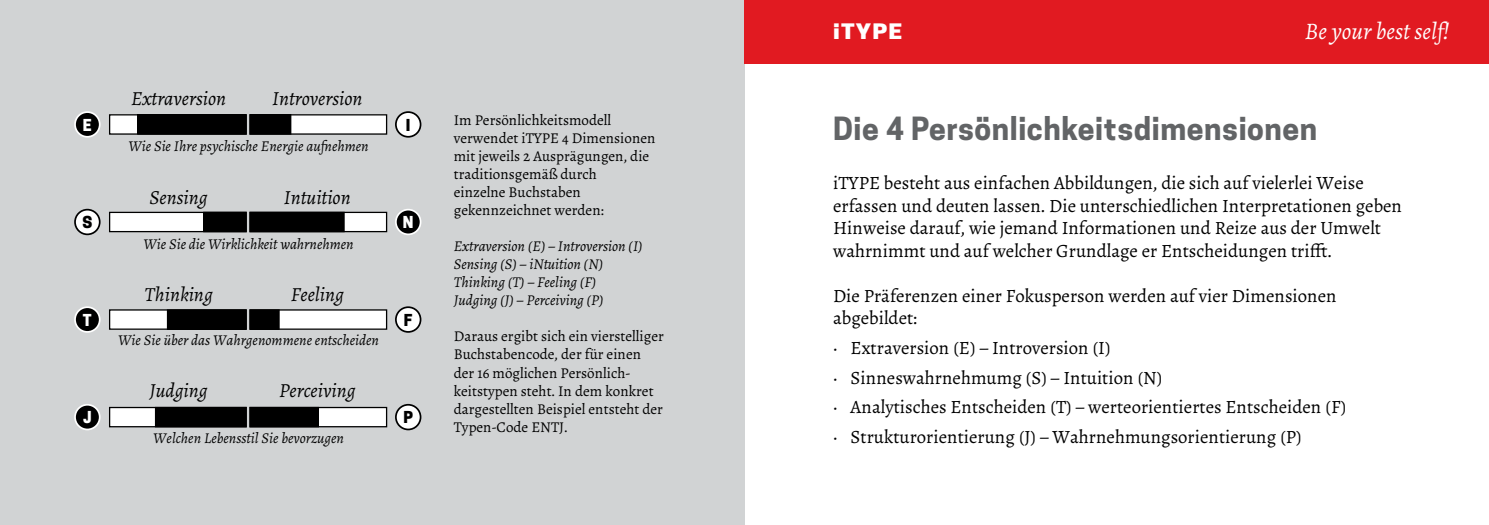
<style>
.page{position:relative;width:1489px;height:525px;background:#fff}
.page>*{position:absolute;margin:0;border:0;box-sizing:border-box;transform-origin:0 0}
.t1{font:700 30px "Cooper Hewitt";letter-spacing:.02em;color:#626466}
.t2{font:italic 23.75px "Alegreya";color:#fff}
.t3{font:italic 20px "Alegreya";color:#000}
.t4{font:800 20px "Cooper Hewitt";letter-spacing:.05em;color:#fff;scale:1.2 1}
.t5{font:18.75px/22.5px "Alegreya";color:#000}
.t6{font:800 15.5px "Cooper Hewitt";color:#fff}
.t7{font:800 15.5px "Cooper Hewitt";color:#000}
.t8{font:15px/18px "Alegreya";color:#000}
.t9{font:italic 15px/18px "Alegreya";color:#000}
</style>
<div class="page">
<div style="left:0;top:0;width:744px;height:524px;background:#d1d3d4"></div>
<div style="left:110px;top:115px;width:136px;height:19px;background:#fff"></div>
<div style="left:109px;top:114px;width:138px;height:21px;border:1px solid #000"></div>
<div style="left:138px;top:115px;width:108px;height:19px;background:#000"></div>
<div style="left:137px;top:114px;width:110px;height:21px;border:1px solid #000"></div>
<div style="left:250px;top:115px;width:136px;height:19px;background:#fff"></div>
<div style="left:249px;top:114px;width:138px;height:21px;border:1px solid #000"></div>
<div style="left:250px;top:115px;width:41px;height:19px;background:#000"></div>
<div style="left:249px;top:114px;width:42px;height:21px;border:1px solid #000"></div>
<div style="left:110px;top:212px;width:136px;height:19px;background:#fff"></div>
<div style="left:109px;top:212px;width:138px;height:20px;border:1px solid #000"></div>
<div style="left:204px;top:212px;width:42px;height:19px;background:#000"></div>
<div style="left:203px;top:212px;width:44px;height:20px;border:1px solid #000"></div>
<div style="left:250px;top:212px;width:136px;height:19px;background:#fff"></div>
<div style="left:249px;top:212px;width:138px;height:20px;border:1px solid #000"></div>
<div style="left:250px;top:212px;width:94px;height:19px;background:#000"></div>
<div style="left:249px;top:212px;width:96px;height:20px;border:1px solid #000"></div>
<div style="left:110px;top:310px;width:136px;height:19px;background:#fff"></div>
<div style="left:167px;top:310px;width:79px;height:19px;background:#000"></div>
<div style="left:167px;top:309px;width:80px;height:20px;border:1px solid #000"></div>
<div style="left:250px;top:310px;width:136px;height:19px;background:#fff"></div>
<div style="left:250px;top:310px;width:29px;height:19px;background:#000"></div>
<div style="left:249px;top:309px;width:31px;height:20px;border:1px solid #000"></div>
<div style="left:110px;top:407px;width:136px;height:19px;background:#fff"></div>
<div style="left:109px;top:406px;width:138px;height:21px;border:1px solid #000"></div>
<div style="left:155px;top:407px;width:91px;height:19px;background:#000"></div>
<div style="left:155px;top:406px;width:92px;height:21px;border:1px solid #000"></div>
<div style="left:250px;top:407px;width:136px;height:19px;background:#fff"></div>
<div style="left:249px;top:406px;width:138px;height:21px;border:1px solid #000"></div>
<div style="left:250px;top:407px;width:68px;height:19px;background:#000"></div>
<div style="left:249px;top:406px;width:70px;height:21px;border:1px solid #000"></div>
<div style="left:75px;top:112px;width:25px;height:25px;background:#000;border-radius:50%"></div>
<div style="left:74px;top:111px;width:27px;height:26px;border:2px solid #fff;border-radius:50%"></div>
<div style="left:396px;top:112px;width:24px;height:25px;background:#fff;border-radius:50%"></div>
<div style="left:395px;top:111px;width:26px;height:26px;border:2px solid #000;border-radius:50%"></div>
<div style="left:75px;top:209px;width:25px;height:25px;background:#fff;border-radius:50%"></div>
<div style="left:74px;top:209px;width:27px;height:26px;border:2px solid #000;border-radius:50%"></div>
<div style="left:396px;top:209px;width:24px;height:25px;background:#000;border-radius:50%"></div>
<div style="left:395px;top:209px;width:26px;height:26px;border:2px solid #fff;border-radius:50%"></div>
<div style="left:75px;top:307px;width:25px;height:25px;background:#000;border-radius:50%"></div>
<div style="left:74px;top:306px;width:27px;height:26px;border:2px solid #fff;border-radius:50%"></div>
<div style="left:396px;top:307px;width:24px;height:25px;background:#fff;border-radius:50%"></div>
<div style="left:395px;top:306px;width:26px;height:26px;border:2px solid #000;border-radius:50%"></div>
<div style="left:75px;top:404px;width:25px;height:25px;background:#000;border-radius:50%"></div>
<div style="left:74px;top:403px;width:27px;height:27px;border:2px solid #fff;border-radius:50%"></div>
<div style="left:396px;top:404px;width:24px;height:25px;background:#fff;border-radius:50%"></div>
<div style="left:395px;top:403px;width:26px;height:27px;border:2px solid #000;border-radius:50%"></div>
<div style="left:744px;top:0;width:744px;height:64px;background:#e11a21"></div>
<p class="t3" style="left:272px;top:86px;width:92px">Introversion</p>
<p class="t3" style="left:131px;top:86px;width:97px">Extraversion</p>
<p class="t9" style="left:128px;top:137px;width:242px">Wie Sie Ihre psychische Energie aufnehmen</p>
<p class="t6" style="left:83px;top:116px;width:10px">E</p>
<p class="t7" style="left:406px;top:116px;width:6px">I</p>
<p class="t3" style="left:149px;top:185px;width:60px">Sensing</p>
<p class="t3" style="left:284px;top:185px;width:68px">Intuition</p>
<p class="t7" style="left:82px;top:213px;width:11px">S</p>
<p class="t6" style="left:403px;top:213px;width:12px">N</p>
<p class="t9" style="left:143px;top:235px;width:212px">Wie Sie die Wirklichkeit wahrnehmen</p>
<p class="t3" style="left:144px;top:282px;width:70px">Thinking</p>
<p class="t3" style="left:291px;top:282px;width:55px">Feeling</p>
<p class="t6" style="left:83px;top:311px;width:10px">T</p>
<p class="t7" style="left:404px;top:311px;width:10px">F</p>
<p class="t9" style="left:118px;top:331px;width:262px">Wie Sie über das Wahrgenommene entscheiden</p>
<p class="t3" style="left:149px;top:378px;width:60px">Judging</p>
<p class="t3" style="left:279px;top:378px;width:78px">Perceiving</p>
<p class="t6" style="left:83px;top:408px;width:10px">J</p>
<p class="t7" style="left:403px;top:408px;width:11px">P</p>
<p class="t9" style="left:153px;top:429px;width:192px">Welchen Lebensstil Sie bevorzugen</p>
<p class="t8" style="left:454px;top:111px;width:203px">Im Persönlichkeitsmodell verwendet iTYPE 4 Dimensionen mit jeweils 2 Ausprägungen, die traditionsgemäß durch<br>einzelne Buchstaben gekennzeichnet werden:</p>
<p class="t9" style="left:454px;top:237px;width:190px">Extraversion (E) – Introversion (I)<br>Sensing (S) – iNtuition (N)<br>Thinking (T) – Feeling (F)<br>Judging (J) – Perceiving (P)</p>
<p class="t8" style="left:454px;top:327px;width:212px">Daraus ergibt sich ein vierstelliger<br>Buchstabencode, der für einen der 16 möglichen Persönlich&shy;keitstypen steht. In dem konkret dargestellten Beispiel entsteht der<br>Typen-Code ENTJ.</p>
<p class="t4" style="left:833px;top:20px;width:59px">iTYPE</p>
<p class="t2" style="left:1304px;top:17px;width:146px">Be your best self!</p>
<h1 class="t1" style="left:833px;top:110px;width:485px">Die 4 Persönlichkeitsdimensionen</h1>
<p class="t5" style="left:833px;top:172px;width:570px">iTYPE besteht aus einfachen Abbildungen, die sich auf vielerlei Weise erfassen und deuten lassen. Die unterschiedlichen Interpretationen geben Hinweise darauf, wie jemand Informationen und Reize aus der Umwelt wahrnimmt und auf welcher Grundlage er Entscheidungen trifft.</p>
<p class="t5" style="left:833px;top:284px;width:505px">Die Präferenzen einer Fokusperson werden auf vier Dimensionen abgebildet:</p>
<p class="t5" style="left:833px;top:333px;width:515px;line-height:29.6px">· Extraversion (E) – Introversion (I)<br>· Sinneswahrnehmumg (S) – Intuition (N)<br>· Analytisches Entscheiden (T) – werteorientiertes Entscheiden (F) · Strukturorientierung (J) – Wahrnehmungsorientierung (P)</p>
</div>
